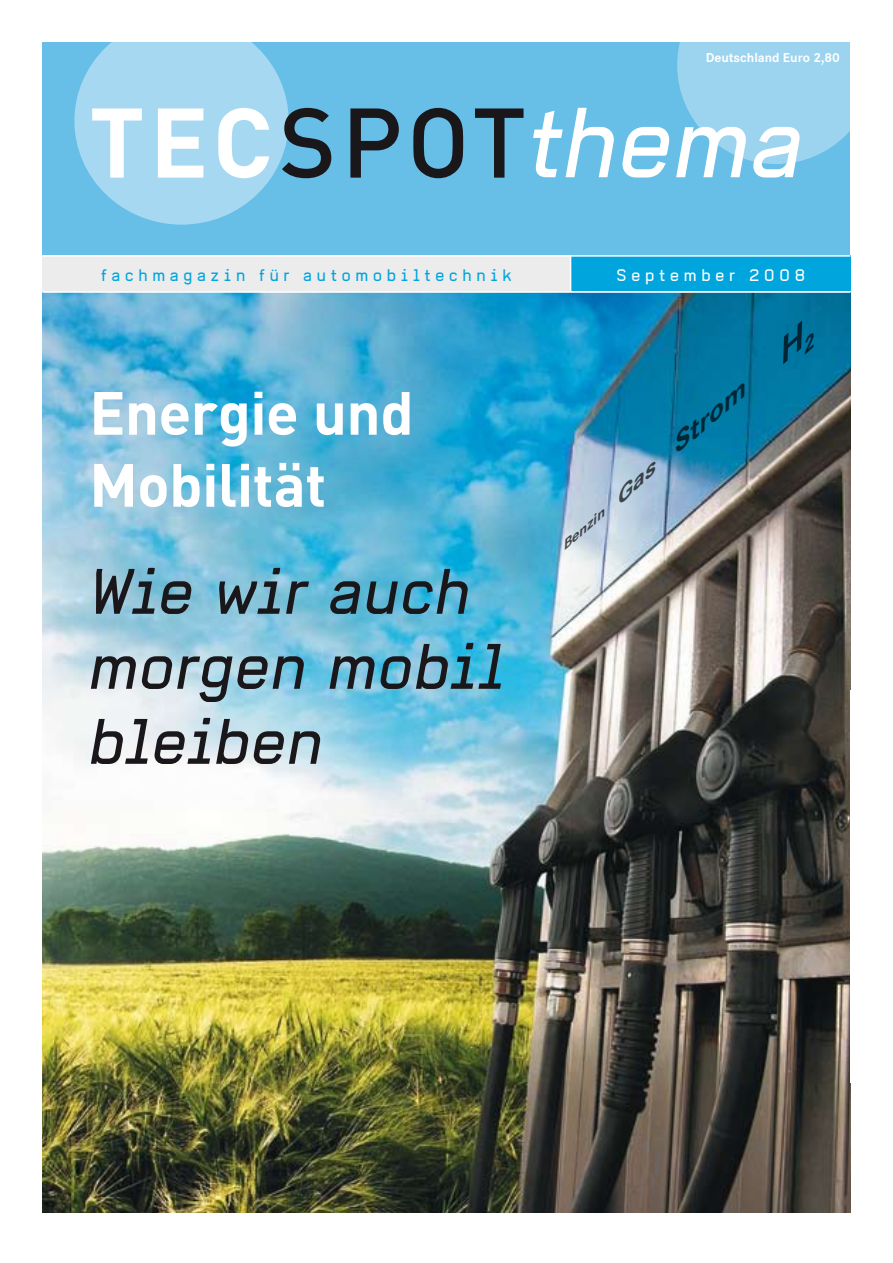
<style>
.page{position:relative;width:893px;height:1263px;background:#fff}
.page>*{position:absolute;margin:0;border:0;box-sizing:border-box;transform-origin:0 0}
.t1{font:italic 97.5px "Alpha Headline CE";letter-spacing:-.025em;color:#fff}
.t2{font:italic 63px/75px "Alpha Headline CE";letter-spacing:-.015em;color:#1a171b}
.t3{font:700 60px/72px "DIN";letter-spacing:-.01em;color:#fff}
.t4{font:italic 700 23.1px "Corporate S";color:#1a171b;scale:1.52 1}
.t5{font:16.5px "Alpha Headline CE";letter-spacing:.25em;color:#00a5dd}
.t6{font:16.5px "Alpha Headline CE";letter-spacing:.255em;color:#fff}
.t7{font:700 13.5px "Corporate S";color:#fff}
.t8{font:italic 700 11.85px "Corporate S";color:#1a171b;scale:1.62 1}
.s1{font-family:"DIN";font-weight:700;font-style:normal;font-size:97.2px}
.s2{font-family:"DIN";font-weight:500;font-style:normal;font-size:97.2px;color:#1a171b}
</style>
<div class="page">
<div style="left:43px;top:43px;width:807px;height:212px;background:#67bee7"></div>
<img style="left:43px;top:293px;width:807px;height:920px">
<div style="left:570px;top:255px;width:280px;height:36px;background:#00a5dd"></div>
<div style="left:43px;top:255px;width:527px;height:36px;background:#ececed"></div>
<hr style="left:570px;top:255px;width:1px;height:36px;background:#fff">
<hr style="left:43px;top:255px;width:807px;height:2px;background:#fff">
<svg style="left:74px;top:17px;width:215px;height:208px;background:#abdbf1"></svg>
<svg style="left:677px;top:42px;width:173px;height:122px;background:#94d0ed"></svg>
<svg style="left:618px;top:460px;width:38px;height:47px;background:#b2c9dd"></svg>
<svg style="left:783px;top:320px;width:31px;height:44px"></svg>
<p class="t7" style="left:706px;top:50px;width:136px">Deutschland Euro 2,80</p>
<h1 class="t1" style="left:89px;top:83px;width:715px"><span class="s1">TEC</span><span class="s2">SPOT</span>thema</h1>
<p class="t5" style="left:101px;top:265px;width:412px">fachmagazin für automobiltechnik</p>
<h3 class="t3" style="left:89px;top:374px;width:326px">Energie und<br>Mobilität</h3>
<h2 class="t2" style="left:86px;top:553px;width:420px">Wie wir auch morgen mobil bleiben</h2>
<p class="t6" style="left:616px;top:265px;width:191px">September 2008</p>
<p class="t8" style="left:556px;top:543px;width:35px;rotate:-41deg">Benzin</p>
<h3 class="t4" style="left:661px;top:439px;width:63px;rotate:-40deg">Strom</h3>
</div>
